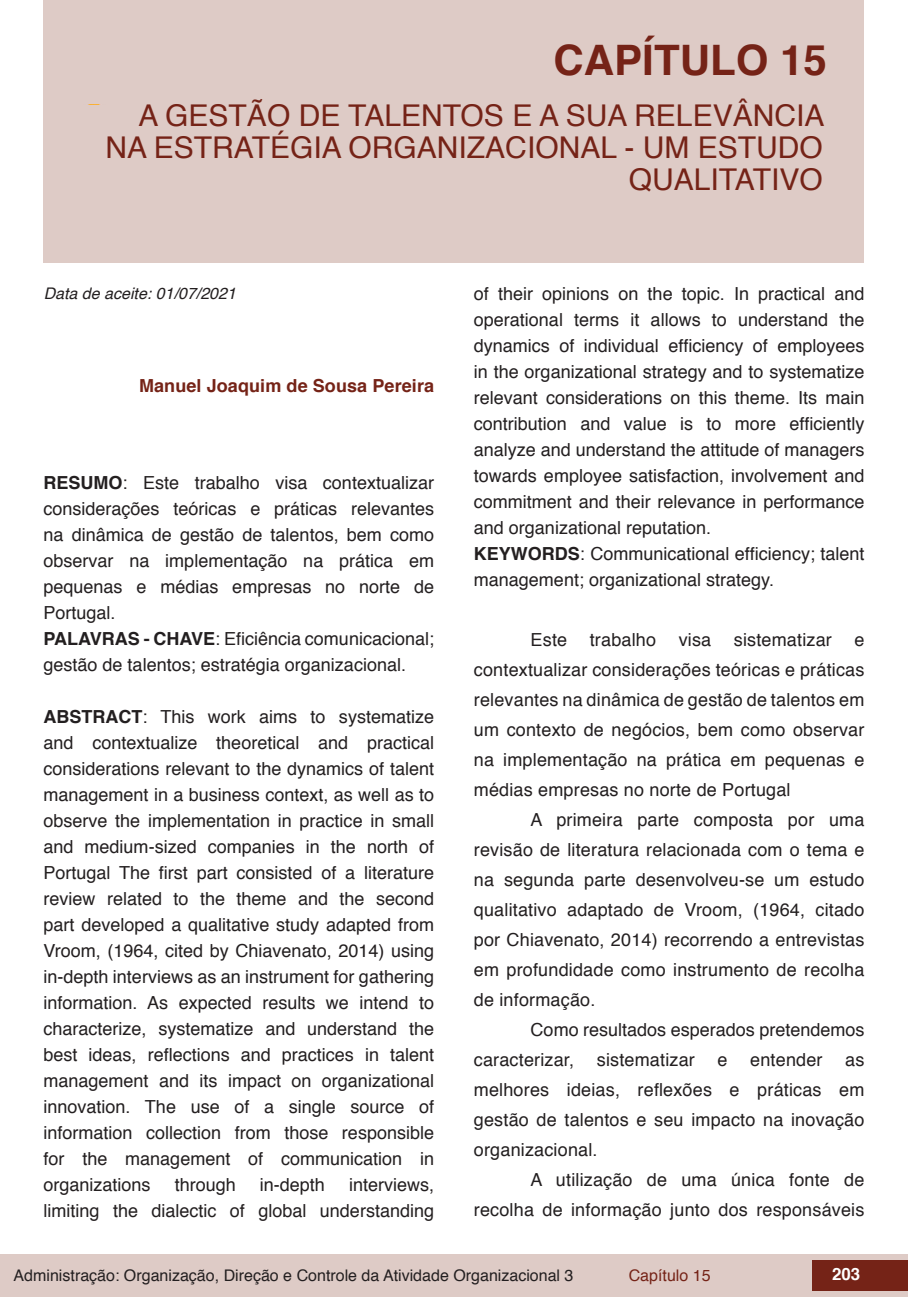
<style>
.page{position:relative;width:908px;height:1304px;background:#fff}
.page>*{position:absolute;margin:0;border:0;box-sizing:border-box;transform-origin:0 0}
.t1{font:700 42px "Helvetica";color:#752317}
.t2{font:30px/32px "Helvetica";color:#752317;text-align:right}
.t3{font:18px/26px "Helvetica";color:#231f20;text-align:justify}
.t4{font:700 18px "Helvetica";letter-spacing:.005em;color:#752317}
.t5{font:700 16.8px "Helvetica";color:#fff}
.t6{font:16px "Helvetica";color:#231f20}
.t7{font:italic 16px "Helvetica";color:#231f20}
.t8{font:16px "Helvetica";color:#752317}
.s1{font-weight:700}
</style>
<div class="page">
<div style="left:0;top:1254px;width:906px;height:43px;background:#decbc6"></div>
<div style="left:812px;top:1261px;width:95px;height:30px;background:#752317"></div>
<div style="left:44px;top:0;width:819px;height:263px;background:#decbc6"></div>
<img style="left:88px;top:104px;width:12px;height:1px">
<h1 class="t1" style="left:553px;top:26px;width:275px">CAPÍTULO 15</h1>
<h2 class="t2" style="left:105px;top:101px;width:720px">A GESTÃO DE TALENTOS E A SUA RELEVÂNCIA<br>NA ESTRATÉGIA ORGANIZACIONAL - UM ESTUDO<br>QUALITATIVO</h2>
<p class="t7" style="left:44px;top:280px;width:194px">Data de aceite: 01/07/2021</p>
<p class="t4" style="left:139px;top:371px;width:296px">Manuel Joaquim de Sousa Pereira</p>
<p class="t3" style="left:43px;top:470px;width:392px;text-align:left"><span class="s1">RESUMO</span>: Este trabalho visa contextualizar considerações teóricas e práticas relevantes na dinâmica de gestão de talentos, bem como observar na implementação na prática em pequenas e médias empresas no norte de Portugal.<br><span class="s1">PALAVRAS - CHAVE</span>: Eficiência comunicacional; gestão de talentos; estratégia organizacional.</p>
<p class="t3" style="left:43px;top:704px;width:392px"><span class="s1">ABSTRACT</span>: This work aims to systematize and contextualize theoretical and practical considerations relevant to the dynamics of talent management in a business context, as well as to observe the implementation in practice in small and medium-sized companies in the north of Portugal The first part consisted of a literature review related to the theme and the second part developed a qualitative study adapted from Vroom, (1964, cited by Chiavenato, 2014) using in-depth interviews as an instrument for gathering information. As expected results we intend to characterize, systematize and understand the best ideas, reflections and practices in talent management and its impact on organizational innovation. The use of a single source of information collection from those responsible for the management of communication in organizations</p>
<p class="t3" style="left:175px;top:1172px;width:63px">through</p>
<p class="t3" style="left:260px;top:1172px;width:67px">in-depth</p>
<p class="t3" style="left:43px;top:1172px;width:392px;text-align:right">interviews,<br>limiting the dialectic of global understanding</p>
<p class="t3" style="left:473px;top:281px;width:392px;text-align:left">of their opinions on the topic. In practical and operational terms it allows to understand the dynamics of individual efficiency of employees in the organizational strategy and to systematize relevant considerations on this theme. Its main contribution and value is to more efficiently analyze and understand the attitude of managers towards employee satisfaction, involvement and commitment and their relevance in performance and organizational reputation.<br><span class="s1">KEYWORDS</span>: Communicational efficiency; talent management; organizational strategy.</p>
<p class="t3" style="left:530px;top:627px;width:38px">Este</p>
<p class="t3" style="left:589px;top:627px;width:68px">trabalho</p>
<p class="t3" style="left:678px;top:627px;width:34px">visa</p>
<p class="t3" style="left:733px;top:627px;width:99px">sistematizar</p>
<p class="t3" style="left:473px;top:625px;width:392px;line-height:30px;text-indent:380px">e contextualizar considerações teóricas e práticas relevantes na dinâmica de gestão de talentos em um contexto de negócios, bem como observar na implementação na prática em pequenas e médias empresas no norte de Portugal</p>
<p class="t3" style="left:473px;top:805px;width:392px;line-height:30px;text-indent:57px">A primeira parte composta por uma revisão de literatura relacionada com o tema e na segunda parte desenvolveu-se um estudo qualitativo adaptado de Vroom, (1964, citado por Chiavenato, 2014) recorrendo a entrevistas em profundidade como instrumento de recolha de informação.</p>
<p class="t3" style="left:473px;top:1015px;width:392px;line-height:30px;text-indent:57px">Como resultados esperados pretendemos caracterizar,</p>
<p class="t3" style="left:596px;top:1047px;width:99px">sistematizar</p>
<p class="t3" style="left:717px;top:1047px;width:12px">e</p>
<p class="t3" style="left:749px;top:1047px;width:74px">entender</p>
<p class="t3" style="left:473px;top:1045px;width:392px;line-height:30px;text-indent:371px">as melhores ideias, reflexões e práticas em gestão de talentos e seu impacto na inovação organizacional.</p>
<p class="t3" style="left:473px;top:1165px;width:392px;line-height:30px;text-align:right">A utilização de uma única fonte de recolha de informação junto dos responsáveis</p>
<p class="t6" style="left:14px;top:1263px;width:561px">Administração: Organização, Direção e Controle da Atividade Organizacional 3</p>
<p class="t8" style="left:628px;top:1263px;width:83px">Capítulo 15</p>
<p class="t5" style="left:831px;top:1261px;width:30px">203</p>
</div>
